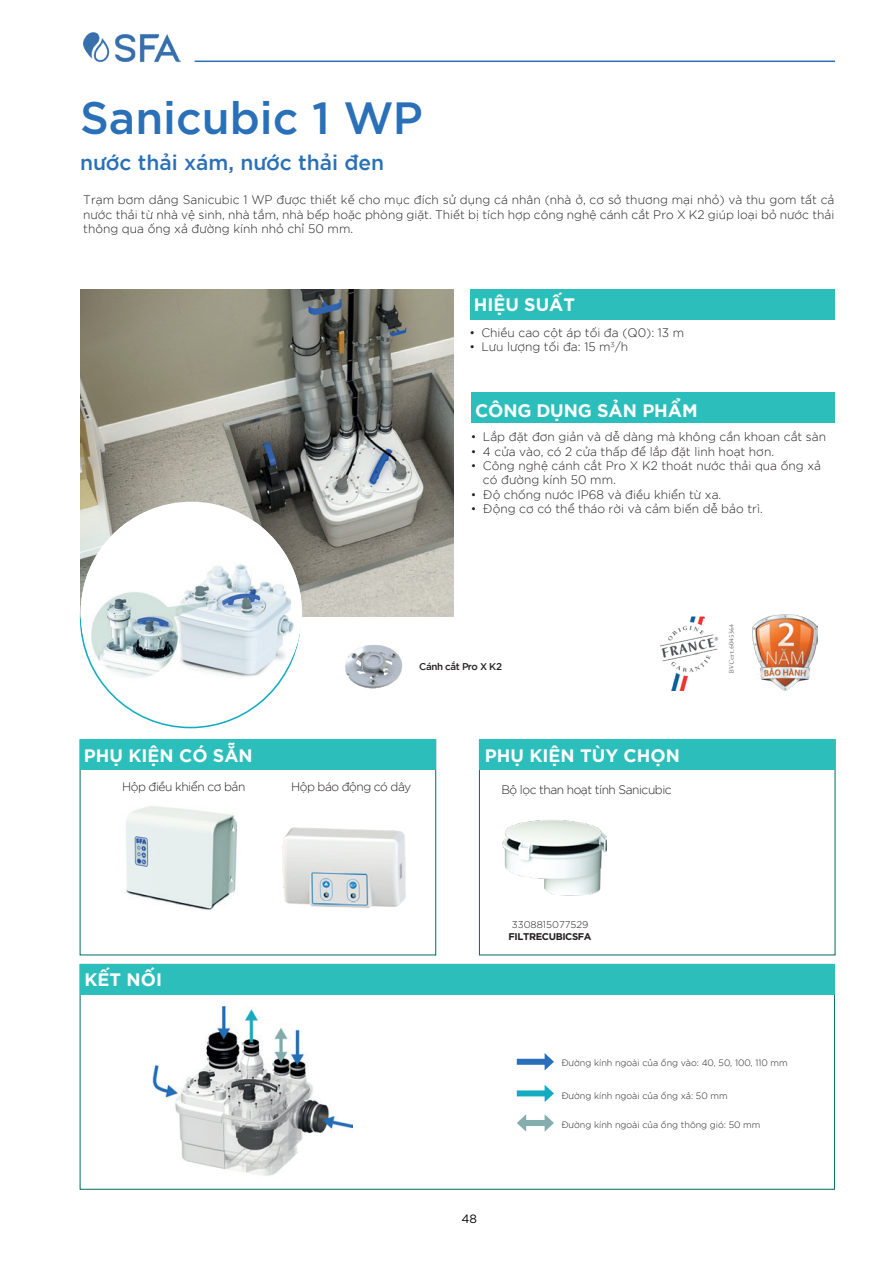
<style>
.page{position:relative;width:893px;height:1263px;background:#fff}
.page>*{position:absolute;margin:0;border:0;box-sizing:border-box;transform-origin:0 0}
.t1{font:500 45px "SVN Gotham";color:#2a70b8}
.t2{font:500 21px "SVN Gotham";color:#2a70b8}
.t3{font:700 18px "SVN Gotham";color:#fff}
.t4{font:300 12px/14.4px "SVN Gotham";color:#231f20}
.t5{font:300 12px "SVN Gotham";letter-spacing:-.04em;color:#231f20}
.t6{font:12px "Gotham";color:#040503}
.t7{font:700 9.75px "Gotham";letter-spacing:-.04em;color:#231f20}
.t8{font:500 9.75px "SVN Gotham";letter-spacing:-.04em;color:#231f20}
.t9{font:300 9.75px "Gotham";color:#231f20}
.t10{font:300 9px "SVN Gotham";color:#231f20}
</style>
<div class="page">
<div style="left:517px;top:1059px;width:30px;height:6px;background:#2a70b8"></div>
<svg style="left:545px;top:1053px;width:9px;height:17px"></svg>
<div style="left:517px;top:1090px;width:30px;height:6px;background:#12abc1"></div>
<svg style="left:545px;top:1085px;width:9px;height:17px"></svg>
<div style="left:523px;top:1120px;width:24px;height:6px;background:#84adae"></div>
<svg style="left:517px;top:1114px;width:9px;height:18px"></svg>
<svg style="left:545px;top:1115px;width:9px;height:16px"></svg>
<img style="left:152px;top:1006px;width:200px;height:170px">
<img style="left:80px;top:289px;width:373px;height:328px">
<img style="left:660px;top:616px;width:74px;height:75px">
<img style="left:753px;top:614px;width:64px;height:77px">
<div style="left:81px;top:502px;width:221px;height:221px;background:#fff;border-radius:50%"></div>
<img style="left:81px;top:522px;width:221px;height:174px">
<img style="left:345px;top:645px;width:57px;height:44px">
<img style="left:282px;top:827px;width:124px;height:81px">
<img style="left:126px;top:806px;width:112px;height:104px">
<img style="left:83px;top:32px;width:97px;height:31px">
<hr style="left:195px;top:61px;width:640px;height:1px;background:#2a70b8">
<div style="left:471px;top:393px;width:363px;height:30px;background:#2bbebb"></div>
<div style="left:470px;top:289px;width:364px;height:30px;background:#2bbebb"></div>
<div style="left:80px;top:740px;width:356px;height:30px;background:#2bbebb"></div>
<div style="left:479px;top:740px;width:356px;height:30px;background:#2bbebb"></div>
<div style="left:81px;top:964px;width:754px;height:30px;background:#2bbebb"></div>
<img style="left:503px;top:820px;width:104px;height:76px">
<h1 class="t1" style="left:80px;top:86px;width:344px">Sanicubic 1 WP</h1>
<h2 class="t2" style="left:80px;top:148px;width:306px">nước thải xám, nước thải đen</h2>
<p class="t4" style="left:83px;top:192px;width:753px;text-align:justify">Trạm bơm dâng Sanicubic 1 WP được thiết kế cho mục đích sử dụng cá nhân (nhà ở, cơ sở thương mại nhỏ) và thu gom tất cả nước thải từ nhà vệ sinh, nhà tắm, nhà bếp hoặc phòng giặt. Thiết bị tích hợp công nghệ cánh cắt Pro X K2 giúp loại bỏ nước thải thông qua ống xả đường kính nhỏ chỉ 50 mm.</p>
<h3 class="t3" style="left:474px;top:292px;width:103px">HIỆU SUẤT</h3>
<p class="t4" style="left:469px;top:325px;width:216px">• Chiều cao cột áp tối đa (Q0): 13 m</p>
<p class="t4" style="left:469px;top:339px;width:160px">• Lưu lượng tối đa: 15 m<sup>3</sup>/h</p>
<h3 class="t3" style="left:475px;top:397px;width:224px">CÔNG DỤNG SẢN PHẨM</h3>
<p class="t4" style="left:471px;top:429px;width:357px">• Lắp đặt đơn giản và dễ dàng mà không cần khoan cắt sàn</p>
<p class="t4" style="left:471px;top:443px;width:305px">• 4 cửa vào, có 2 cửa thấp để lắp đặt linh hoạt hơn.</p>
<p class="t4" style="left:483px;top:458px;width:340px;text-indent:-12px">• Công nghệ cánh cắt Pro X K2 thoát nước thải qua ống xả có đường kính 50 mm.</p>
<p class="t4" style="left:471px;top:487px;width:252px">• Độ chống nước IP68 và điều khiển từ xa.</p>
<p class="t4" style="left:471px;top:501px;width:293px">• Động cơ có thể tháo rời và cảm biến dễ bảo trì.</p>
<p class="t8" style="left:419px;top:660px;width:84px">Cánh cắt Pro X K2</p>
<h3 class="t3" style="left:84px;top:742px;width:170px">PHỤ KIỆN CÓ SẴN</h3>
<h3 class="t3" style="left:485px;top:742px;width:196px">PHỤ KIỆN TÙY CHỌN</h3>
<p class="t5" style="left:122px;top:778px;width:125px">Hộp điều khiển cơ bản</p>
<p class="t5" style="left:291px;top:779px;width:122px">Hộp báo động có dây</p>
<h3 class="t3" style="left:85px;top:967px;width:79px">KẾT NỐI</h3>
<p class="t5" style="left:501px;top:781px;width:172px">Bộ lọc than hoạt tính Sanicubic</p>
<p class="t9" style="left:512px;top:919px;width:78px">3308815077529</p>
<p class="t7" style="left:509px;top:930px;width:85px">FILTRECUBICSFA</p>
<p class="t6" style="left:461px;top:1211px;width:17px">48</p>
<p class="t10" style="left:561px;top:1056px;width:228px">Đường kính ngoài của ống vào: 40, 50, 100, 110 mm</p>
<p class="t10" style="left:561px;top:1089px;width:168px">Đường kính ngoài của ống xả: 50 mm</p>
<p class="t10" style="left:561px;top:1119px;width:201px">Đường kính ngoài của ống thông gió: 50 mm</p>
</div>
